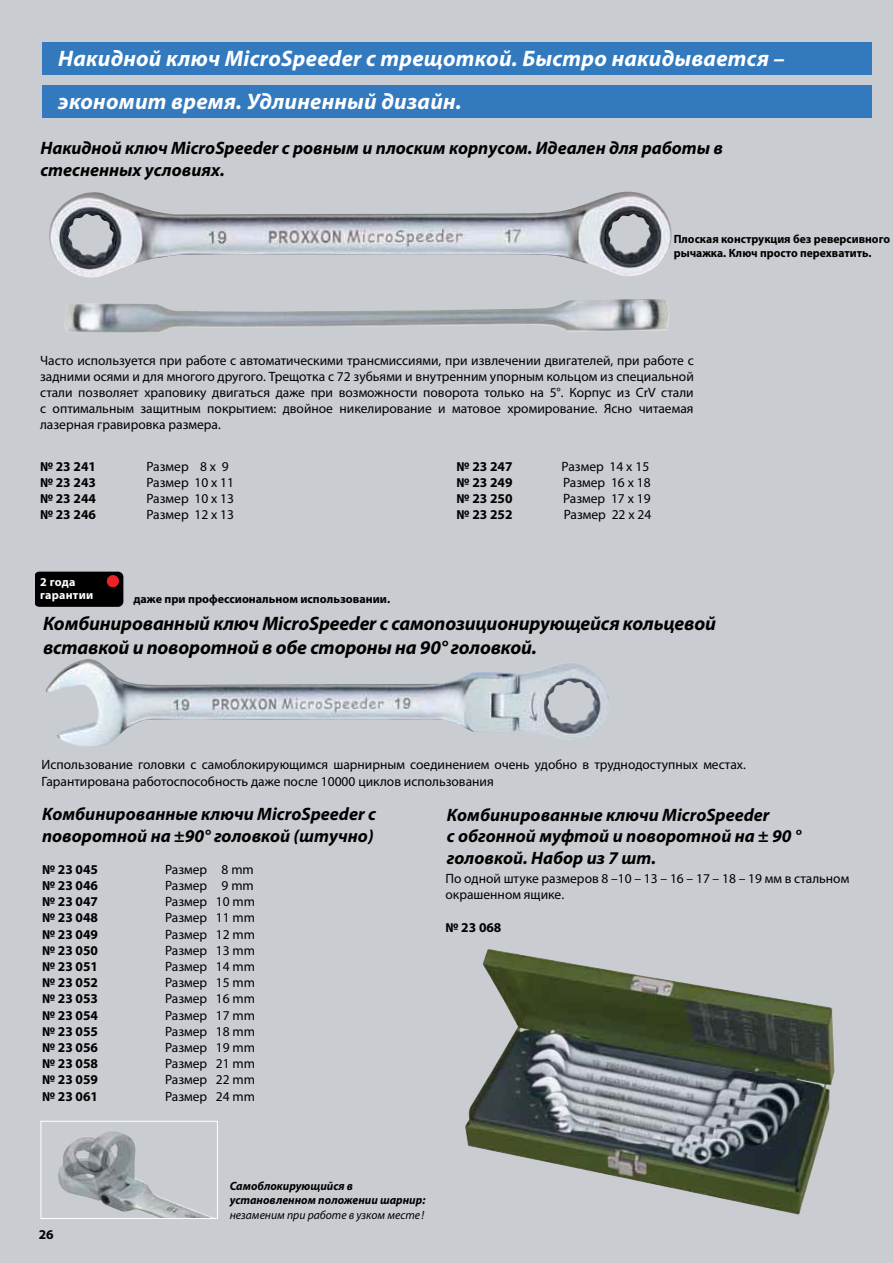
<style>
.page{position:relative;width:893px;height:1263px;background:#c9ccd0}
.page>*{position:absolute;margin:0;border:0;box-sizing:border-box;transform-origin:0 0}
.t1{font:italic 700 22.5px/42.5px "Myriad Pro";letter-spacing:.01em;color:#fff}
.t2{font:italic 700 19.5px/23.4px "Myriad Pro";letter-spacing:-.01em;color:#000}
.t3{font:italic 700 18px/21.6px "Myriad Pro";color:#000}
.t4{font:13.5px/16.2px "Myriad Pro";color:#000}
.t5{font:700 13.5px "Myriad Pro";color:#000}
.t6{font:700 12px/14.4px "Myriad Pro";color:#000}
.t7{font:italic 700 12px/14.4px "Myriad Pro";color:#000}
.t8{font:italic 12px "Myriad Pro";color:#000}
.t9{font:700 12px/13.5px "Myriad Pro";letter-spacing:.015em;color:#fff}
</style>
<div class="page">
<img style="left:49px;top:191px;width:623px;height:87px">
<img style="left:65px;top:299px;width:604px;height:34px">
<div style="left:43px;top:85px;width:829px;height:32px;background:#3279be"></div>
<div style="left:43px;top:43px;width:829px;height:32px;background:#3279be"></div>
<img style="left:45px;top:659px;width:564px;height:87px">
<img style="left:465px;top:949px;width:370px;height:266px">
<img style="left:58px;top:1131px;width:154px;height:86px">
<div style="left:41px;top:1121px;width:177px;height:98px;border:1px solid #fff"></div>
<div style="left:36px;top:572px;width:87px;height:35px;background:#000"></div>
<div style="left:107px;top:575px;width:12px;height:12px;background:#ea2426;border-radius:50%"></div>
<h1 class="t1" style="left:58px;top:37px;width:728px">Накидной ключ MicroSpeeder с трещоткой. Быстро накидывается – экономит время. Удлиненный дизайн.</h1>
<h3 class="t3" style="left:40px;top:137px;width:684px">Накидной ключ MicroSpeeder с ровным и плоским корпусом. Идеален для работы в стесненных условиях.</h3>
<p class="t6" style="left:674px;top:232px;width:218px">Плоская конструкция без реверсивного рычажка. Ключ просто перехватить.</p>
<p class="t4" style="left:40px;top:352px;width:655px;text-align:justify">Часто используется при работе с автоматическими трансмиссиями, при извлечении двигателей, при работе с задними осями и для многого другого. Трещотка с 72 зубьями и внутренним упорным кольцом из специальной стали позволяет храповику двигаться даже при возможности поворота только на 5°. Корпус из CrV стали с оптимальным защитным покрытием: двойное никелирование и матовое хромирование. Ясно читаемая лазерная гравировка размера.</p>
<p class="t5" style="left:40px;top:458px;width:57px">№ 23 241</p>
<p class="t4" style="left:146px;top:458px;width:84px">Размер 8 x 9</p>
<p class="t5" style="left:40px;top:474px;width:57px">№ 23 243</p>
<p class="t4" style="left:146px;top:474px;width:89px">Размер 10 x 11</p>
<p class="t5" style="left:40px;top:490px;width:57px">№ 23 244</p>
<p class="t4" style="left:146px;top:490px;width:89px">Размер 10 x 13</p>
<p class="t5" style="left:40px;top:507px;width:57px">№ 23 246</p>
<p class="t4" style="left:146px;top:506px;width:89px">Размер 12 x 13</p>
<p class="t5" style="left:457px;top:458px;width:57px">№ 23 247</p>
<p class="t4" style="left:562px;top:458px;width:89px">Размер 14 x 15</p>
<p class="t5" style="left:457px;top:474px;width:57px">№ 23 249</p>
<p class="t4" style="left:563px;top:474px;width:89px">Размер 16 x 18</p>
<p class="t5" style="left:457px;top:490px;width:57px">№ 23 250</p>
<p class="t4" style="left:563px;top:490px;width:89px">Размер 17 x 19</p>
<p class="t5" style="left:457px;top:507px;width:57px">№ 23 252</p>
<p class="t4" style="left:564px;top:506px;width:89px">Размер 22 x 24</p>
<p class="t9" style="left:40px;top:575px;width:55px">2 года гарантии</p>
<p class="t6" style="left:134px;top:591px;width:258px">даже при профессиональном использовании.</p>
<h2 class="t2" style="left:43px;top:612px;width:674px">Комбинированный ключ MicroSpeeder с самопозиционирующейся кольцевой вставкой и поворотной в обе стороны на 90° головкой.</h2>
<p class="t4" style="left:42px;top:757px;width:706px">Использование головки с самоблокирующимся шарнирным соединением очень удобно в труднодоступных местах.<br>Гарантирована работоспособность даже после 10000 циклов использования</p>
<h3 class="t3" style="left:447px;top:804px;width:356px">Комбинированные ключи MicroSpeeder<br>с обгонной муфтой и поворотной на ± 90 ° головкой. Набор из 7 шт.</h3>
<h3 class="t3" style="left:42px;top:803px;width:335px">Комбинированные ключи MicroSpeeder с поворотной на ±90° головкой (штучно)</h3>
<p class="t5" style="left:42px;top:861px;width:57px">№ 23 045</p>
<p class="t4" style="left:165px;top:861px;width:90px">Размер 8 mm</p>
<p class="t5" style="left:42px;top:878px;width:57px">№ 23 046</p>
<p class="t4" style="left:165px;top:877px;width:90px">Размер 9 mm</p>
<p class="t5" style="left:42px;top:894px;width:57px">№ 23 047</p>
<p class="t4" style="left:165px;top:894px;width:92px">Размер 10 mm</p>
<p class="t5" style="left:42px;top:910px;width:57px">№ 23 048</p>
<p class="t4" style="left:165px;top:910px;width:92px">Размер 11 mm</p>
<p class="t5" style="left:42px;top:926px;width:57px">№ 23 049</p>
<p class="t4" style="left:165px;top:926px;width:92px">Размер 12 mm</p>
<p class="t5" style="left:42px;top:942px;width:57px">№ 23 050</p>
<p class="t4" style="left:165px;top:942px;width:92px">Размер 13 mm</p>
<p class="t5" style="left:42px;top:959px;width:57px">№ 23 051</p>
<p class="t4" style="left:165px;top:958px;width:92px">Размер 14 mm</p>
<p class="t5" style="left:42px;top:975px;width:57px">№ 23 052</p>
<p class="t4" style="left:165px;top:975px;width:92px">Размер 15 mm</p>
<p class="t5" style="left:42px;top:991px;width:57px">№ 23 053</p>
<p class="t4" style="left:165px;top:991px;width:92px">Размер 16 mm</p>
<p class="t5" style="left:42px;top:1007px;width:57px">№ 23 054</p>
<p class="t4" style="left:165px;top:1007px;width:92px">Размер 17 mm</p>
<p class="t5" style="left:42px;top:1023px;width:57px">№ 23 055</p>
<p class="t4" style="left:165px;top:1023px;width:92px">Размер 18 mm</p>
<p class="t5" style="left:42px;top:1039px;width:57px">№ 23 056</p>
<p class="t4" style="left:165px;top:1039px;width:92px">Размер 19 mm</p>
<p class="t5" style="left:42px;top:1056px;width:57px">№ 23 058</p>
<p class="t4" style="left:165px;top:1055px;width:92px">Размер 21 mm</p>
<p class="t5" style="left:42px;top:1072px;width:57px">№ 23 059</p>
<p class="t4" style="left:165px;top:1072px;width:92px">Размер 22 mm</p>
<p class="t5" style="left:42px;top:1088px;width:57px">№ 23 061</p>
<p class="t4" style="left:165px;top:1088px;width:92px">Размер 24 mm</p>
<p class="t4" style="left:445px;top:870px;width:405px">По одной штуке размеров 8 –10 – 13 – 16 – 17 – 18 – 19 мм в стальном окрашенном ящике.</p>
<p class="t5" style="left:445px;top:919px;width:57px">№ 23 068</p>
<p class="t5" style="left:39px;top:1227px;width:16px">26</p>
<p class="t7" style="left:230px;top:1179px;width:197px">Самоблокирующийся в установленном положении шарнир:</p>
<p class="t8" style="left:230px;top:1208px;width:196px">незаменим при работе в узком месте !</p>
</div>
